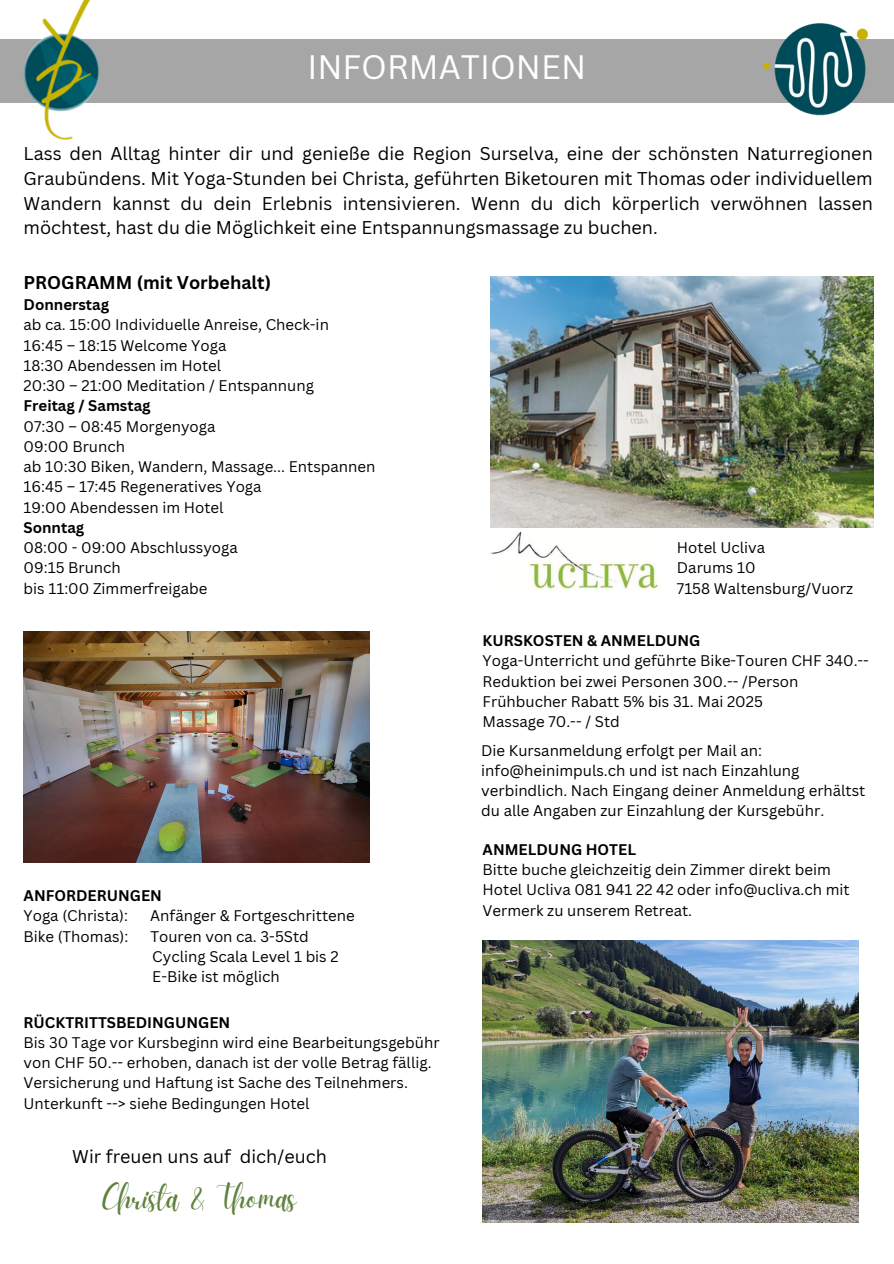
<style>
.page{position:relative;width:894px;height:1264px;background:#fff}
.page>*{position:absolute;margin:0;border:0;box-sizing:border-box;transform-origin:0 0}
.t1{font:34.5px "Daydream";color:#5f823f}
.t2{font:33px "Canva Sans";color:#fff}
.t3{font:18px/24.8px "Canva Sans";color:#000;text-align:justify}
.t4{font:700 18px "Canva Sans";color:#000}
.t5{font:15px/20.2px "Canva Sans";color:#000}
.t6{font:700 15px "Canva Sans";color:#000}
</style>
<div class="page">
<div style="left:0;top:40px;width:893px;height:63px;background:#a6a6a6"></div>
<img style="left:24px;top:0;width:76px;height:139px">
<img style="left:761px;top:23px;width:111px;height:93px">
<img style="left:490px;top:276px;width:383px;height:251px">
<img style="left:490px;top:533px;width:168px;height:57px">
<img style="left:24px;top:631px;width:345px;height:231px">
<img style="left:482px;top:940px;width:376px;height:282px">
<p class="t2" style="left:307px;top:44px;width:280px">INFORMATIONEN</p>
<p class="t3" style="left:24px;top:141px;width:850px">Lass den Alltag hinter dir und genieße die Region Surselva, eine der schönsten Naturregionen Graubündens. Mit Yoga-Stunden bei Christa, geführten Biketouren mit Thomas oder individuellem Wandern kannst du dein Erlebnis intensivieren. Wenn du dich körperlich verwöhnen lassen möchtest, hast du die Möglichkeit eine Entspannungsmassage zu buchen.</p>
<p class="t4" style="left:24px;top:269px;width:249px">PROGRAMM (mit Vorbehalt)</p>
<p class="t6" style="left:24px;top:294px;width:87px">Donnerstag</p>
<p class="t5" style="left:24px;top:314px;width:307px">ab ca. 15:00 Individuelle Anreise, Check-in</p>
<p class="t5" style="left:24px;top:334px;width:204px">16:45 – 18:15 Welcome Yoga</p>
<p class="t5" style="left:24px;top:355px;width:199px">18:30 Abendessen im Hotel</p>
<p class="t5" style="left:24px;top:375px;width:292px">20:30 – 21:00 Meditation / Entspannung</p>
<p class="t6" style="left:24px;top:395px;width:128px">Freitag / Samstag</p>
<p class="t5" style="left:24px;top:415px;width:193px">07:30 – 08:45 Morgenyoga</p>
<p class="t5" style="left:24px;top:436px;width:103px">09:00 Brunch</p>
<p class="t5" style="left:24px;top:456px;width:353px">ab 10:30 Biken, Wandern, Massage... Entspannen</p>
<p class="t5" style="left:24px;top:476px;width:239px">16:45 – 17:45 Regeneratives Yoga</p>
<p class="t5" style="left:24px;top:496px;width:201px">19:00 Abendessen im Hotel</p>
<p class="t6" style="left:24px;top:517px;width:62px">Sonntag</p>
<p class="t5" style="left:24px;top:537px;width:216px">08:00 - 09:00 Abschlussyoga</p>
<p class="t5" style="left:24px;top:557px;width:99px">09:15 Brunch</p>
<p class="t5" style="left:24px;top:577px;width:185px">bis 11:00 Zimmerfreigabe</p>
<p class="t6" style="left:482px;top:630px;width:219px">KURSKOSTEN &amp; ANMELDUNG</p>
<p class="t5" style="left:482px;top:650px;width:388px">Yoga-Unterricht und geführte Bike-Touren CHF 340.--</p>
<p class="t5" style="left:482px;top:670px;width:317px">Reduktion bei zwei Personen 300.-- /Person</p>
<p class="t5" style="left:482px;top:690px;width:282px">Frühbucher Rabatt 5% bis 31. Mai 2025</p>
<p class="t5" style="left:482px;top:711px;width:139px">Massage 70.-- / Std</p>
<p class="t5" style="left:481px;top:739px;width:385px">Die Kursanmeldung erfolgt per Mail an: info@heinimpuls.ch und ist nach Einzahlung verbindlich. Nach Eingang deiner Anmeldung erhältst du alle Angaben zur Einzahlung der Kursgebühr.</p>
<p class="t6" style="left:482px;top:839px;width:155px">ANMELDUNG HOTEL</p>
<p class="t5" style="left:482px;top:859px;width:368px">Bitte buche gleichzeitig dein Zimmer direkt beim<br>Hotel Ucliva 081 941 22 42 oder info@ucliva.ch mit<br>Vermerk zu unserem Retreat.</p>
<p class="t5" style="left:676px;top:537px;width:90px">Hotel Ucliva</p>
<p class="t5" style="left:676px;top:557px;width:80px">Darums 10</p>
<p class="t5" style="left:676px;top:577px;width:178px">7158 Waltensburg/Vuorz</p>
<h2 class="t6" style="left:24px;top:885px;width:140px">ANFORDERUNGEN</h2>
<p class="t5" style="left:24px;top:905px;width:106px">Yoga (Christa):</p>
<p class="t5" style="left:150px;top:905px;width:206px">Anfänger &amp; Fortgeschrittene</p>
<p class="t5" style="left:24px;top:925px;width:106px">Bike (Thomas):</p>
<p class="t5" style="left:150px;top:925px;width:160px">Touren von ca. 3-5Std</p>
<p class="t5" style="left:152px;top:946px;width:188px">Cycling Scala Level 1 bis 2</p>
<p class="t5" style="left:152px;top:966px;width:129px">E-Bike ist möglich</p>
<p class="t6" style="left:24px;top:1011px;width:208px">RÜCKTRITTSBEDINGUNGEN</p>
<p class="t5" style="left:24px;top:1031px;width:417px">Bis 30 Tage vor Kursbeginn wird eine Bearbeitungsgebühr von CHF 50.-- erhoben, danach ist der volle Betrag fällig.<br>Versicherung und Haftung ist Sache des Teilnehmers.</p>
<h3 class="t5" style="left:24px;top:1092px;width:287px">Unterkunft --&gt; siehe Bedingungen Hotel</h3>
<p class="t3" style="left:72px;top:1143px;width:256px">Wir freuen uns auf dich/euch</p>
<h1 class="t1" style="left:102px;top:1177px;width:196px">Christa &amp; Thomas</h1>
</div>
